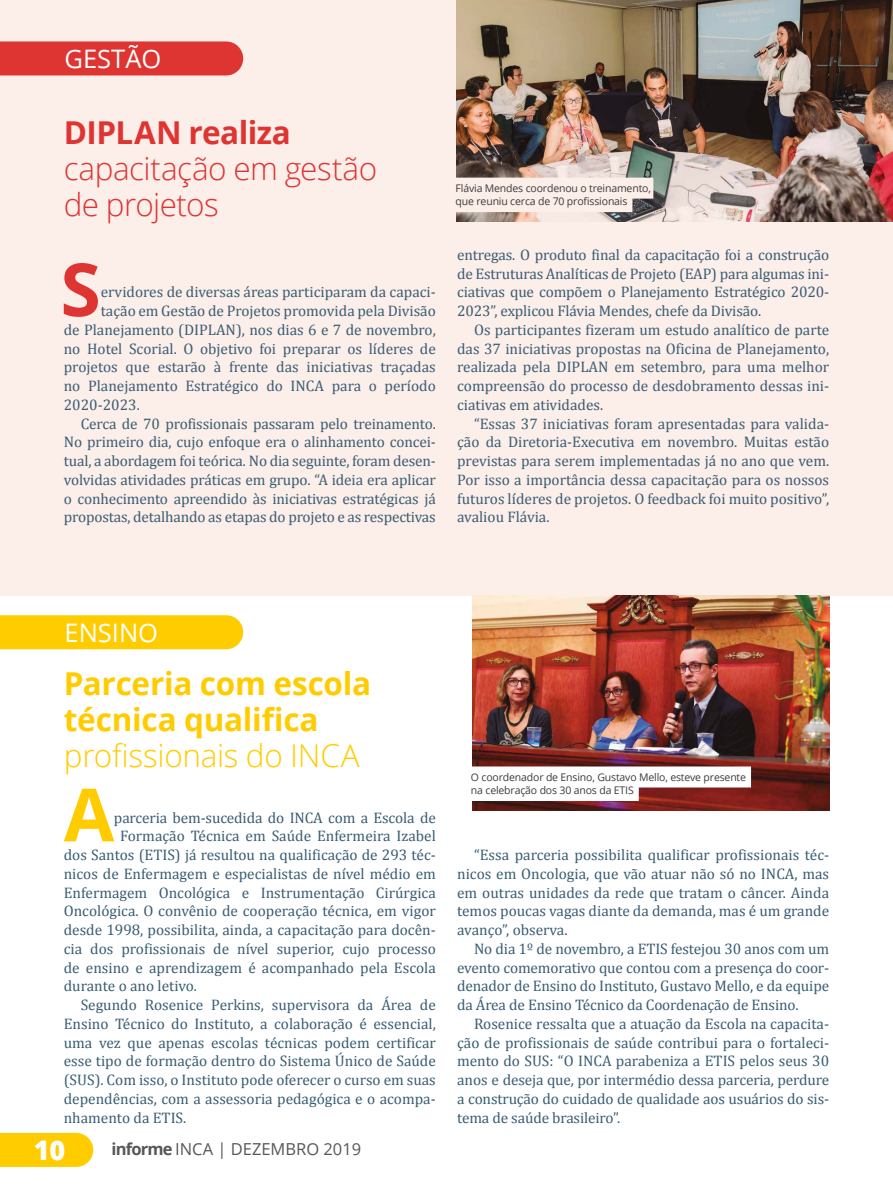
<style>
.page{position:relative;width:893px;height:1191px;background:#fff}
.page>*{position:absolute;margin:0;border:0;box-sizing:border-box;transform-origin:0 0}
.t1{font:700 73.35px "Open Sans";color:#de3533}
.t2{font:700 73.35px "Open Sans";color:#fc0}
.t3{font:700 31.5px/36px "Open Sans";letter-spacing:-.01em;color:#fc0}
.t4{font:300 31.5px/36px "Open Sans";letter-spacing:-.015em;color:#de3533}
.t5{font:300 31.5px "Open Sans";letter-spacing:-.01em;color:#fc0}
.t6{font:700 31.5px "Open Sans";letter-spacing:-.015em;color:#de3533}
.t7{font:800 27px "Open Sans";color:#fff}
.t8{font:25.5px "Open Sans";color:#fff}
.t9{font:16.5px "Open Sans";color:#575756}
.t10{font:15.3px/18.8px "Cambria";color:#395d73;text-align:justify}
.t11{font:10.5px/13.5px "Open Sans";letter-spacing:-.015em;color:#3c3c3b}
.s1{font-weight:700}
</style>
<div class="page">
<div style="left:0;top:0;width:893px;height:595px;background:#fceee9"></div>
<div style="left:0;top:41px;width:243px;height:34px;background:#de3533"></div>
<div style="left:0;top:615px;width:243px;height:34px;background:#fc0"></div>
<hr style="left:892px;top:595px;width:1px;height:596px;background:#00445b">
<svg style="left:892px;top:617px;width:1px;height:34px"></svg>
<img style="left:457px;top:0;width:436px;height:221px">
<img style="left:472px;top:595px;width:357px;height:215px">
<div style="left:456px;top:178px;width:197px;height:21px;background:#fceee9"></div>
<div style="left:456px;top:191px;width:176px;height:21px;background:#fceee9"></div>
<div style="left:471px;top:766px;width:280px;height:21px;background:#fff"></div>
<div style="left:471px;top:780px;width:168px;height:21px;background:#fff"></div>
<div style="left:0;top:1132px;width:93px;height:34px;background:#fc0"></div>
<h3 class="t8" style="left:65px;top:42px;width:98px">GESTÃO</h3>
<h2 class="t6" style="left:64px;top:110px;width:229px">DIPLAN realiza</h2>
<h2 class="t4" style="left:64px;top:149px;width:315px">capacitação em gestão de projetos</h2>
<h1 class="t1" style="left:60px;top:238px;width:42px">S</h1>
<p class="t10" style="left:101px;top:283px;width:337px">ervidores de diversas áreas participaram da capaci-</p>
<p class="t10" style="left:101px;top:301px;width:337px">tação em Gestão de Projetos promovida pela Divisão</p>
<p class="t10" style="left:64px;top:320px;width:374px">de Planejamento (DIPLAN), nos dias 6 e 7 de novembro,</p>
<p class="t10" style="left:64px;top:339px;width:374px">no Hotel Scorial. O objetivo foi preparar os líderes de</p>
<p class="t10" style="left:64px;top:358px;width:374px">projetos que estarão à frente das iniciativas traçadas</p>
<p class="t10" style="left:64px;top:376px;width:374px">no Planejamento Estratégico do INCA para o período</p>
<p class="t10" style="left:64px;top:395px;width:78px">2020-2023.</p>
<p class="t10" style="left:81px;top:414px;width:357px">Cerca de 70 profissionais passaram pelo treinamento.</p>
<p class="t10" style="left:64px;top:433px;width:374px">No primeiro dia, cujo enfoque era o alinhamento concei-</p>
<p class="t10" style="left:64px;top:451px;width:374px">tual, a abordagem foi teórica. No dia seguinte, foram desen-</p>
<p class="t10" style="left:64px;top:470px;width:374px">volvidas atividades práticas em grupo. “A ideia era aplicar</p>
<p class="t10" style="left:64px;top:489px;width:374px">o conhecimento apreendido às iniciativas estratégicas já</p>
<p class="t10" style="left:64px;top:508px;width:374px">propostas, detalhando as etapas do projeto e as respectivas</p>
<p class="t11" style="left:456px;top:181px;width:197px">Flávia Mendes coordenou o treinamento, que reuniu cerca de 70 profissionais</p>
<p class="t10" style="left:457px;top:245px;width:374px">entregas. O produto final da capacitação foi a construção de Estruturas Analíticas de Projeto (EAP) para algumas ini&shy;ciativas que compõem o Planejamento Estratégico 2020- 2023”, explicou Flávia Mendes, chefe da Divisão.</p>
<p class="t10" style="left:457px;top:320px;width:374px;text-indent:17px">Os participantes fizeram um estudo analítico de parte das 37 iniciativas propostas na Oficina de Planejamento, realizada pela DIPLAN em setembro, para uma melhor compreensão do processo de desdobramento dessas ini&shy;ciativas em atividades.</p>
<p class="t10" style="left:457px;top:414px;width:374px;text-indent:17px">“Essas 37 iniciativas foram apresentadas para valida&shy;ção da Diretoria-Executiva em novembro. Muitas estão previstas para serem implementadas já no ano que vem.<br>Por isso a importância dessa capacitação para os nossos futuros líderes de projetos. O feedback foi muito positivo”, avaliou Flávia.</p>
<h3 class="t8" style="left:65px;top:615px;width:95px">ENSINO</h3>
<h2 class="t3" style="left:64px;top:664px;width:309px">Parceria com escola técnica qualifica</h2>
<h2 class="t5" style="left:64px;top:733px;width:297px">profissionais do INCA</h2>
<h1 class="t2" style="left:64px;top:763px;width:52px">A</h1>
<p class="t10" style="left:114px;top:808px;width:323px">parceria bem-sucedida do INCA com a Escola de</p>
<p class="t10" style="left:120px;top:826px;width:317px">Formação Técnica em Saúde Enfermeira Izabel</p>
<p class="t10" style="left:64px;top:845px;width:374px">dos Santos (ETIS) já resultou na qualificação de 293 téc-</p>
<p class="t10" style="left:64px;top:864px;width:374px">nicos de Enfermagem e especialistas de nível médio em</p>
<p class="t10" style="left:64px;top:883px;width:374px">Enfermagem Oncológica e Instrumentação Cirúrgica</p>
<p class="t10" style="left:64px;top:901px;width:374px">Oncológica. O convênio de cooperação técnica, em vigor</p>
<p class="t10" style="left:64px;top:920px;width:374px">desde 1998, possibilita, ainda, a capacitação para docên-</p>
<p class="t10" style="left:64px;top:939px;width:374px">cia dos profissionais de nível superior, cujo processo</p>
<p class="t10" style="left:64px;top:958px;width:374px">de ensino e aprendizagem é acompanhado pela Escola</p>
<p class="t10" style="left:64px;top:976px;width:135px">durante o ano letivo.</p>
<p class="t10" style="left:81px;top:995px;width:357px">Segundo Rosenice Perkins, supervisora da Área de</p>
<p class="t10" style="left:64px;top:1014px;width:374px">Ensino Técnico do Instituto, a colaboração é essencial,</p>
<p class="t10" style="left:64px;top:1033px;width:374px">uma vez que apenas escolas técnicas podem certificar</p>
<p class="t10" style="left:64px;top:1051px;width:374px">esse tipo de formação dentro do Sistema Único de Saúde</p>
<p class="t10" style="left:64px;top:1070px;width:374px">(SUS). Com isso, o Instituto pode oferecer o curso em suas</p>
<p class="t10" style="left:64px;top:1089px;width:374px">dependências, com a assessoria pedagógica e o acompa-</p>
<p class="t10" style="left:64px;top:1108px;width:124px">nhamento da ETIS.</p>
<h3 class="t7" style="left:34px;top:1129px;width:33px">10</h3>
<p class="t9" style="left:112px;top:1137px;width:251px"><span class="s1">informe</span> INCA | DEZEMBRO 2019</p>
<p class="t11" style="left:471px;top:770px;width:277px">O coordenador de Ensino, Gustavo Mello, esteve presente na celebração dos 30 anos da ETIS</p>
<p class="t10" style="left:457px;top:845px;width:374px;text-indent:17px">“Essa parceria possibilita qualificar profissionais téc&shy;nicos em Oncologia, que vão atuar não só no INCA, mas em outras unidades da rede que tratam o câncer. Ainda temos poucas vagas diante da demanda, mas é um grande avanço”, observa.</p>
<p class="t10" style="left:457px;top:939px;width:374px;text-indent:17px">No dia 1º de novembro, a ETIS festejou 30 anos com um evento comemorativo que contou com a presença do coor&shy;denador de Ensino do Instituto, Gustavo Mello, e da equipe da Área de Ensino Técnico da Coordenação de Ensino.</p>
<p class="t10" style="left:457px;top:1014px;width:374px;text-indent:17px">Rosenice ressalta que a atuação da Escola na capacita&shy;ção de profissionais de saúde contribui para o fortaleci&shy;mento do SUS: “O INCA parabeniza a ETIS pelos seus 30 anos e deseja que, por intermédio dessa parceria, perdure a construção do cuidado de qualidade aos usuários do sis&shy;tema de saúde brasileiro”.</p>
</div>
